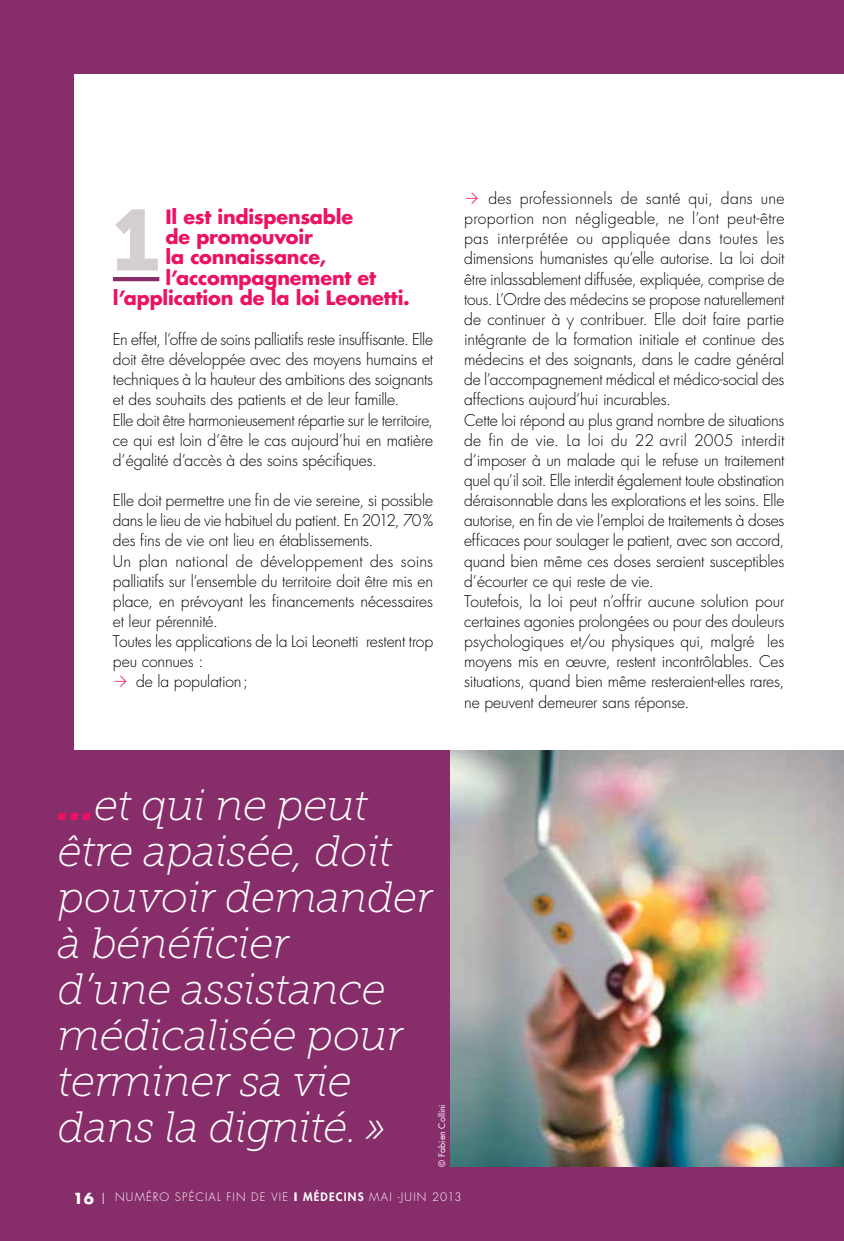
<style>
.page{position:relative;width:844px;height:1241px;background:#fff}
.page>*{position:absolute;margin:0;border:0;box-sizing:border-box;transform-origin:0 0}
.t1{font:85.58px "Museo Slab 900";color:#d5cecf}
.t2{font:italic 43.75px/45.9px "Museo Slab 100";letter-spacing:-.01em;color:#fff}
.t3{font:700 19.25px "Futura Std";letter-spacing:-.01em;color:#ed1163}
.t4{font:300 15.75px/20.1px "Futura Std";letter-spacing:-.01em;color:#000}
.t5{font:300 11.38px "Futura Std";letter-spacing:.09em;color:#fff}
.t6{font:8.75px "Futura Std";color:#fff}
.s1{font-family:"Flesh Plain";font-weight:400;color:#ed1163}
.s2{font-family:"Museo Slab 900";color:#ed1163}
.s3{font-weight:700;font-size:14.88px}
.s4{font-size:14.88px}
.s5{font-weight:700}
.s6{font-weight:800}
</style>
<div class="page">
<div style="left:0;top:0;width:843px;height:1240px;background:#872d69"></div>
<img style="left:450px;top:749px;width:393px;height:417px">
<div style="left:74px;top:74px;width:769px;height:675px;background:#fff"></div>
<hr style="left:113px;top:277px;width:46px;height:4px;background:#872d69">
<h1 class="t1" style="left:113px;top:191px;width:48px">1</h1>
<p class="t3" style="left:165px;top:204px;width:189px">Il est indispensable</p>
<p class="t3" style="left:165px;top:224px;width:149px">de promouvoir</p>
<p class="t3" style="left:165px;top:244px;width:162px">la connaissance,</p>
<p class="t3" style="left:165px;top:264px;width:212px">l’accompagnement et</p>
<p class="t3" style="left:113px;top:284px;width:298px">l’application de la loi Leonetti.</p>
<p class="t4" style="left:113px;top:329px;width:322px">En effet, l’offre de soins palliatifs reste insuffisante. Elle doit être développée avec des moyens humains et techniques à la hauteur des ambitions des soignants et des souhaits des patients et de leur famille.<br>Elle doit être harmonieusement répartie sur le territoire, ce qui est loin d’être le cas aujourd’hui en matière d’égalité d’accès à des soins spécifiques.</p>
<p class="t4" style="left:113px;top:490px;width:322px">Elle doit permettre une fin de vie sereine, si possible dans le lieu de vie habituel du patient. En 2012, 70% des fins de vie ont lieu en établissements.<br>Un plan national de développement des soins palliatifs sur l’ensemble du territoire doit être mis en place, en prévoyant les financements nécessaires et leur pérennité.<br>Toutes les applications de la Loi Leonetti restent trop peu connues :<br><span class="s1">a</span> de la population;</p>
<p class="t4" style="left:464px;top:189px;width:322px"><span class="s1">a</span> des professionnels de santé qui, dans une proportion non négligeable, ne l’ont peut-être pas interprétée ou appliquée dans toutes les dimensions humanistes qu’elle autorise. La loi doit être inlassablement diffusée, expliquée, comprise de tous. L’Ordre des médecins se propose naturellement de continuer à y contribuer. Elle doit faire partie intégrante de la formation initiale et continue des médecins et des soignants, dans le cadre général de l’accompagnement médical et médico-social des affections aujourd’hui incurables.<br>Cette loi répond au plus grand nombre de situations de fin de vie. La loi du 22 avril 2005 interdit d’imposer à un malade qui le refuse un traitement quel qu’il soit. Elle interdit également toute obstination déraisonnable dans les explorations et les soins. Elle autorise, en fin de vie l’emploi de traitements à doses efficaces pour soulager le patient, avec son accord, quand bien même ces doses seraient susceptibles d’écourter ce qui reste de vie.<br>Toutefois, la loi peut n’offrir aucune solution pour certaines agonies prolongées ou pour des douleurs psychologiques et/ou physiques qui, malgré les moyens mis en œuvre, restent incontrôlables. Ces situations, quand bien même resteraient-elles rares, ne peuvent demeurer sans réponse.</p>
<h2 class="t2" style="left:58px;top:782px;width:376px"><span class="s2">...</span>et qui ne peut être apaisée, doit pouvoir demander à bénéficier<br>d’une assistance médicalisée pour terminer sa vie dans la dignité. »</h2>
<p class="t6" style="left:436px;top:1166px;width:64px;rotate:-90deg">© Fabien Collini</p>
<p class="t5" style="left:73px;top:1189px;width:130px"><span class="s3">16</span> <span class="s4">I</span> Numéro spécial</p>
<p class="t5" style="left:226px;top:1189px;width:151px">fin de vie <span class="s5">I</span> <span class="s6">MÉDECINS</span> mai</p>
<p class="t5" style="left:397px;top:1189px;width:15px">-juin</p>
<p class="t5" style="left:432px;top:1189px;width:31px">2013</p>
</div>
